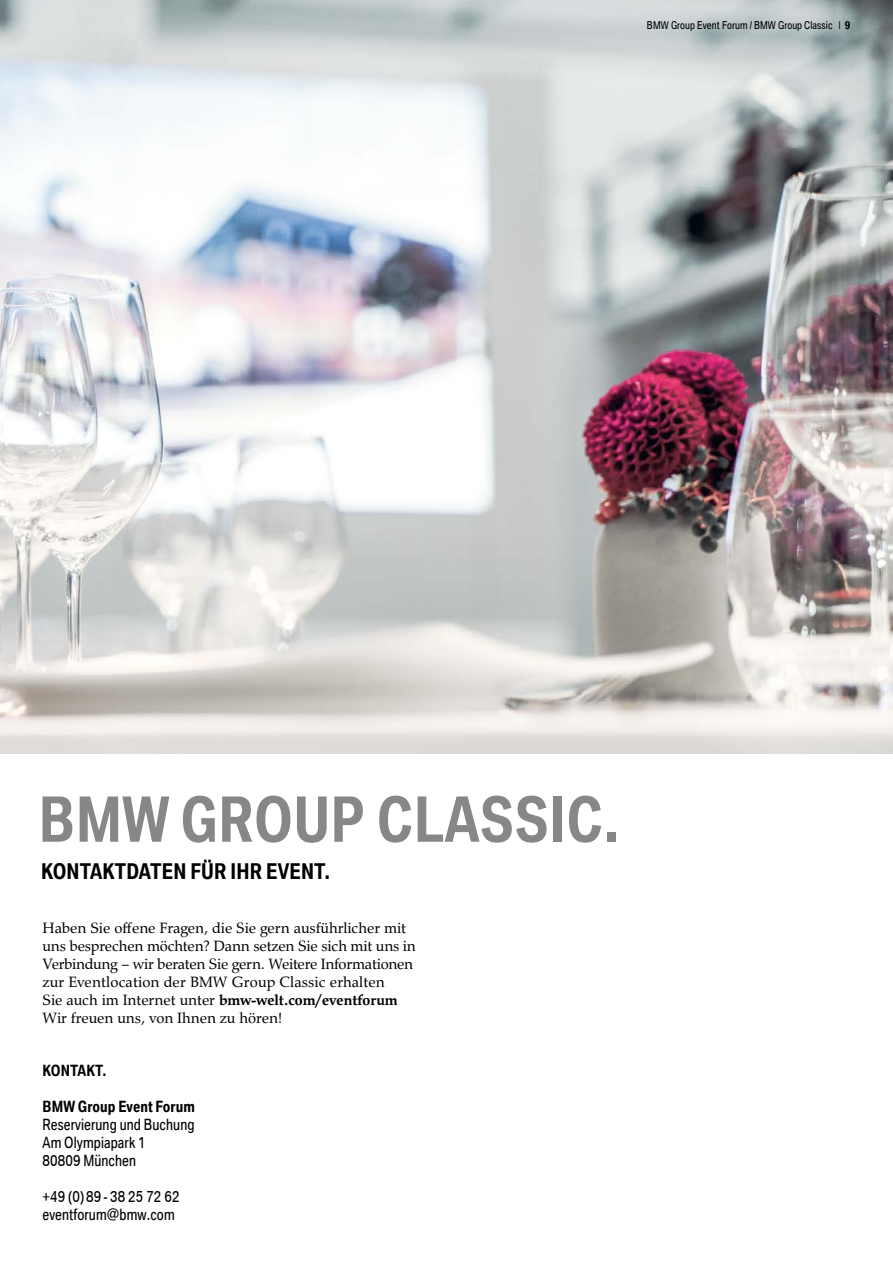
<style>
.page{position:relative;width:893px;height:1263px;background:#fff}
.page>*{position:absolute;margin:0;border:0;box-sizing:border-box;transform-origin:0 0}
.t1{font:700 60px "BMW Group Condensed";color:#878787}
.t2{font:700 21px "BMW Group Condensed";color:#000}
.t3{font:15px/18px "BMW Group Serif";letter-spacing:-.005em;color:#000}
.t4{font:15px/18px "BMW Group Condensed";color:#000}
.t5{font:700 15px "BMW Group Condensed";color:#000}
.t6{font:10.5px "BMW Group Condensed";color:#000}
.s1{font-weight:700}
</style>
<div class="page">
<img style="left:0;top:0;width:893px;height:754px">
<p class="t6" style="left:647px;top:19px;width:205px">BMW Group Event Forum / BMW Group Classic | <span class="s1">9</span></p>
<h1 class="t1" style="left:39px;top:780px;width:583px">BMW GROUP CLASSIC.</h1>
<h2 class="t2" style="left:41px;top:857px;width:291px">KONTAKTDATEN FÜR IHR EVENT.</h2>
<p class="t3" style="left:43px;top:917px;width:375px">Haben Sie offene Fragen, die Sie gern ausführlicher mit uns besprechen möchten? Dann setzen Sie sich mit uns in Verbindung – wir beraten Sie gern. Weitere Informationen zur Eventlocation der BMW Group Classic erhalten<br>Sie auch im Internet unter <span class="s1">bmw-welt.com/eventforum </span>Wir freuen uns, von Ihnen zu hören!</p>
<p class="t5" style="left:43px;top:1061px;width:66px">KONTAKT.</p>
<p class="t5" style="left:43px;top:1097px;width:154px">BMW Group Event Forum</p>
<p class="t4" style="left:43px;top:1115px;width:154px">Reservierung und Buchung<br>Am Olympiapark 1<br>80809 München</p>
<p class="t4" style="left:43px;top:1187px;width:139px">+49 (0)89-38 25 72 62 eventforum@bmw.com</p>
</div>
